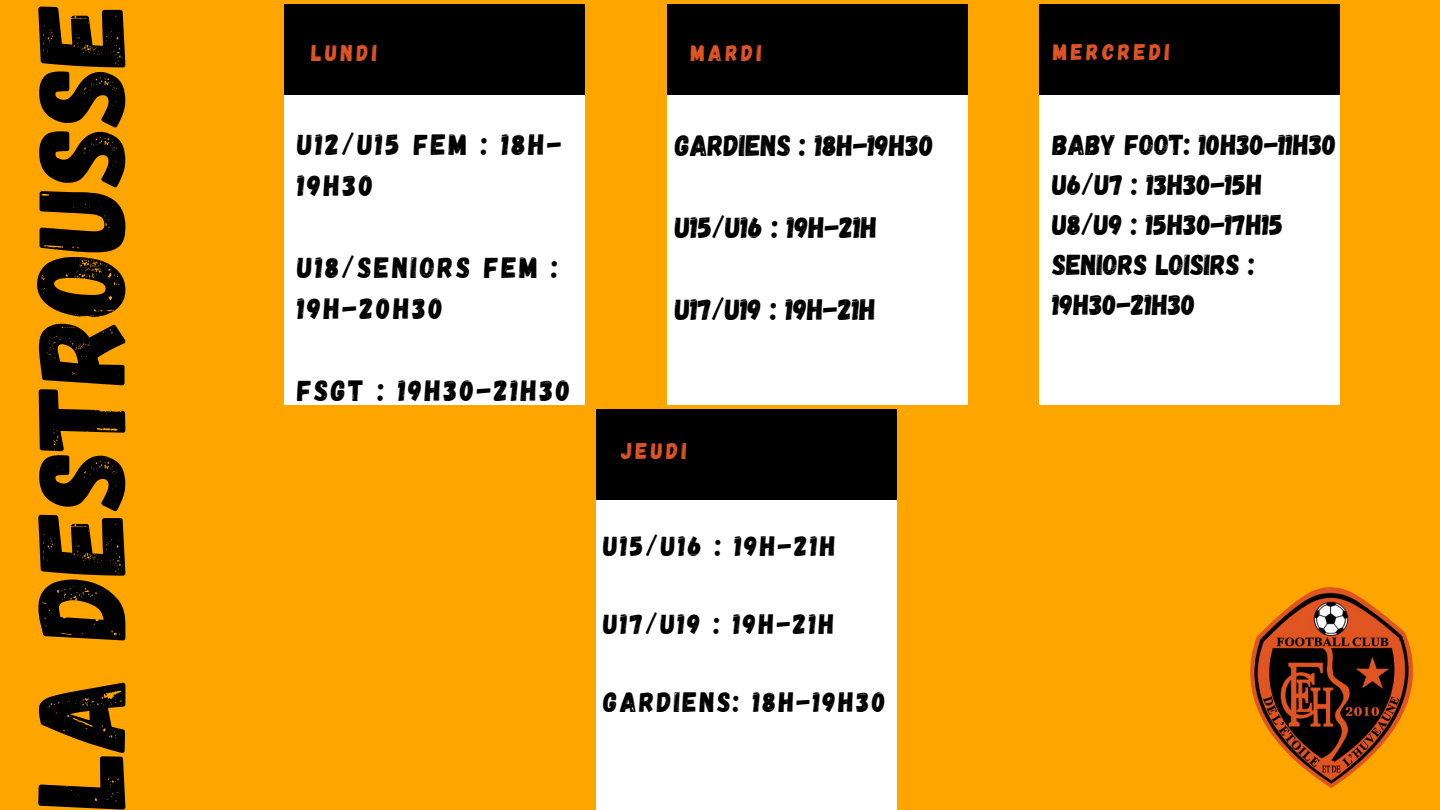
<style>
.page{position:relative;width:1440px;height:810px;background:#ffa500}
.page>*{position:absolute;margin:0;border:0;box-sizing:border-box;transform-origin:0 0}
.t1{font:125px "Gagalin";letter-spacing:-.01em;color:#000}
.t2{font:29.5px "Gagalin";color:#000}
.t3{font:29.3px/40.8px "Gagalin";letter-spacing:.09em;color:#000}
.t4{font:28.8px/40.1px "Gagalin";color:#000}
.t5{font:28px "Gagalin";letter-spacing:.09em;color:#000}
.t6{font:22.6px "Gagalin";letter-spacing:.16em;color:#df5524}
</style>
<div class="page">
<div style="left:284px;top:66px;width:300px;height:339px;background:#fff"></div>
<div style="left:284px;top:4px;width:300px;height:91px;background:#000"></div>
<div style="left:1039px;top:66px;width:300px;height:339px;background:#fff"></div>
<div style="left:1039px;top:4px;width:300px;height:91px;background:#000"></div>
<div style="left:667px;top:66px;width:300px;height:339px;background:#fff"></div>
<div style="left:667px;top:4px;width:300px;height:91px;background:#000"></div>
<img style="left:1250px;top:587px;width:163px;height:201px">
<div style="left:596px;top:471px;width:300px;height:339px;background:#fff"></div>
<div style="left:596px;top:409px;width:300px;height:91px;background:#000"></div>
<h1 class="t1" style="left:0;top:808px;width:809px;rotate:-90deg">LA DESTROUSSE</h1>
<p class="t6" style="left:312px;top:38px;width:67px">LUNDI</p>
<p class="t6" style="left:691px;top:38px;width:73px">MARDI</p>
<p class="t6" style="left:1053px;top:38px;width:118px">MERCREDI</p>
<p class="t3" style="left:297px;top:123px;width:266px">U12/U15 FEM : 18H-<br>19H30</p>
<p class="t3" style="left:297px;top:246px;width:262px">U18/SENIORS FEM :<br>19H-20H30</p>
<p class="t3" style="left:297px;top:368px;width:275px">FSGT : 19H30-21H30</p>
<p class="t2" style="left:675px;top:126px;width:260px">GARDIENS : 18H-19H30</p>
<p class="t2" style="left:675px;top:208px;width:204px">U15/U16 : 19H-21H</p>
<p class="t2" style="left:675px;top:290px;width:202px">U17/U19 : 19H-21H</p>
<p class="t6" style="left:621px;top:436px;width:67px">JEUDI</p>
<p class="t5" style="left:603px;top:528px;width:234px">U15/U16 : 19H-21H</p>
<p class="t5" style="left:603px;top:606px;width:232px">U17/U19 : 19H-21H</p>
<p class="t5" style="left:603px;top:684px;width:284px">GARDIENS: 18H-19H30</p>
<p class="t4" style="left:1053px;top:123px;width:286px">BABY FOOT: 10H30-11H30<br>U6/U7 : 13H30-15H<br>U8/U9 : 15H30-17H15<br>SENIORS LOISIRS :<br>19H30-21H30</p>
</div>
